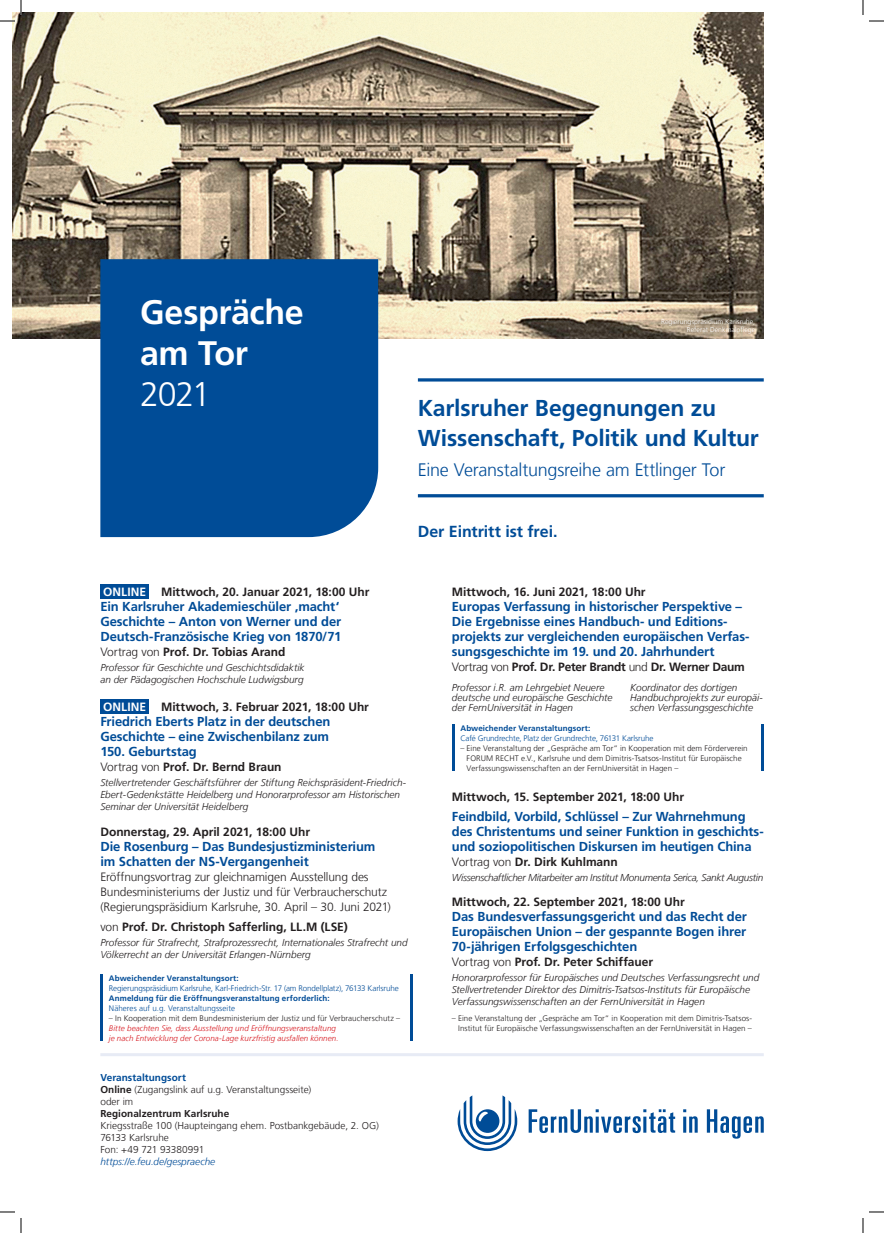
<style>
.page{position:relative;width:884px;height:1233px;background:#fff}
.page>*{position:absolute;margin:0;border:0;box-sizing:border-box;transform-origin:0 0}
.t1{font:700 34px "Frutiger LT Com";letter-spacing:-.01em;color:#fff}
.t2{font:300 34px "Frutiger LT Com";color:#fff}
.t3{font:700 23px/30px "Frutiger LT Com";letter-spacing:-.01em;color:#004c97}
.t4{font:300 18px "Frutiger LT Com";letter-spacing:-.015em;color:#004c97}
.t5{font:700 16px "Frutiger LT Com";letter-spacing:-.005em;color:#004c97}
.t6{font:700 13px/15px "Frutiger LT Com";letter-spacing:-.01em;color:#004c97}
.t7{font:700 12px "Frutiger LT Com";letter-spacing:-.005em;color:#231f20}
.t8{font:300 12px/15px "Frutiger LT Com";letter-spacing:-.01em;color:#231f20}
.t9{font:700 12px "Frutiger LT Com";letter-spacing:-.025em;color:#231f20}
.t10{font:italic 300 10px/12px "Frutiger LT Com";color:#231f20}
.t11{font:300 10px/12px "Frutiger LT Com";letter-spacing:-.005em;color:#231f20}
.t12{font:italic 300 10px "Frutiger LT Com";letter-spacing:-.025em;color:#231f20}
.t13{font:italic 300 10px "Frutiger LT Com";color:#004c97}
.t14{font:700 10px "Frutiger LT Com";color:#231f20}
.t15{font:300 8px/10px "Frutiger LT Com";letter-spacing:.01em;color:#231f20}
.t16{font:300 8px "Frutiger LT Com";letter-spacing:-.015em;color:#004c97}
.t17{font:italic 300 8px/10px "Frutiger LT Com";letter-spacing:.01em;color:#d7171f}
.t18{font:700 8px "Frutiger LT Com";letter-spacing:.015em;color:#004c97}
.t19{font:300 8px "Frutiger LT Com";letter-spacing:.005em;color:#004c97}
.t20{font:300 7px "Frutiger LT Com";color:#fff}
.s1{color:#fff}
.s2{font-weight:300}
.s3{font-weight:700;color:#004c97}
.s4{font-weight:700}
</style>
<div class="page">
<img style="left:12px;top:12px;width:752px;height:326px">
<hr style="left:418px;top:378px;width:346px;height:3px;background:#004c97">
<hr style="left:418px;top:494px;width:346px;height:3px;background:#004c97">
<svg style="left:529px;top:1109px;width:235px;height:29px"></svg>
<svg style="left:458px;top:1095px;width:59px;height:56px"></svg>
<div style="left:100px;top:259px;width:278px;height:278px;background:#004c97"></div>
<hr style="left:100px;top:1053px;width:664px;height:3px;background:#e7ebf5">
<div style="left:100px;top:584px;width:49px;height:14px;background:#004c97"></div>
<div style="left:100px;top:699px;width:49px;height:14px;background:#004c97"></div>
<hr style="left:100px;top:974px;width:3px;height:67px;background:#004c97">
<hr style="left:410px;top:974px;width:2px;height:67px;background:#004c97">
<hr style="left:452px;top:725px;width:2px;height:46px;background:#004c97">
<hr style="left:761px;top:725px;width:3px;height:46px;background:#004c97">
<svg style="left:0;top:1211px;width:15px;height:1px"></svg>
<svg style="left:869px;top:1211px;width:15px;height:1px"></svg>
<svg style="left:0;top:0;width:22px;height:22px"></svg>
<svg style="left:20px;top:1218px;width:2px;height:15px"></svg>
<svg style="left:862px;top:0;width:22px;height:22px"></svg>
<svg style="left:862px;top:1218px;width:2px;height:15px"></svg>
<h1 class="t1" style="left:140px;top:293px;width:165px">Gespräche</h1>
<h1 class="t1" style="left:140px;top:333px;width:109px">am Tor</h1>
<h1 class="t2" style="left:140px;top:374px;width:72px">2021</h1>
<p class="t20" style="left:661px;top:317px;width:96px">Regierungspräsidium Karlsruhe,</p>
<p class="t20" style="left:687px;top:325px;width:70px">Referat Denkmalpflege</p>
<h2 class="t3" style="left:418px;top:392px;width:342px">Karlsruher Begegnungen zu<br>Wissenschaft, Politik und Kultur</h2>
<h3 class="t4" style="left:418px;top:459px;width:309px">Eine Veranstaltungsreihe am Ettlinger Tor</h3>
<h3 class="t5" style="left:418px;top:522px;width:141px">Der Eintritt ist frei.</h3>
<p class="t7" style="left:103px;top:584px;width:268px"><span class="s1">ONLINE</span> Mittwoch, 20. Januar 2021, 18:00 Uhr</p>
<h3 class="t6" style="left:100px;top:598px;width:243px">Ein Karlsruher Akademieschüler ‚macht‘<br>Geschichte – Anton von Werner und der<br>Deutsch-Französische Krieg von 1870/71</h3>
<p class="t7" style="left:100px;top:644px;width:187px"><span class="s2">Vortrag von</span> Prof. Dr. Tobias Arand</p>
<p class="t10" style="left:100px;top:661px;width:206px">Professor für Geschichte und Geschichtsdidaktik an der Pädagogischen Hochschule Ludwigsburg</p>
<p class="t7" style="left:103px;top:699px;width:267px"><span class="s1">ONLINE</span> Mittwoch, 3. Februar 2021, 18:00 Uhr</p>
<h3 class="t6" style="left:100px;top:713px;width:232px;text-align:justify">Friedrich Eberts Platz in der deutschen Geschichte – eine Zwischenbilanz zum 150. Geburtstag</h3>
<p class="t7" style="left:100px;top:759px;width:183px"><span class="s2">Vortrag von</span> Prof. Dr. Bernd Braun</p>
<p class="t10" style="left:100px;top:776px;width:307px">Stellvertretender Geschäftsführer der Stiftung Reichspräsident-Friedrich-<br>Ebert-Gedenkstätte Heidelberg und Honorarprofessor am Historischen<br>Seminar der Universität Heidelberg</p>
<p class="t7" style="left:100px;top:824px;width:211px">Donnerstag, 29. April 2021, 18:00 Uhr</p>
<h3 class="t6" style="left:100px;top:838px;width:276px">Die Rosenburg – Das Bundesjustizministerium im Schatten der NS-Vergangenheit</h3>
<p class="t8" style="left:100px;top:869px;width:292px">Eröffnungsvortrag zur gleichnamigen Ausstellung des<br>Bundesministeriums der Justiz und für Verbraucherschutz (Regierungspräsidium Karlsruhe, 30. April – 30. Juni 2021)</p>
<p class="t7" style="left:100px;top:919px;width:249px"><span class="s2">von</span> Prof. Dr. Christoph Safferling, LL.M (LSE)</p>
<p class="t10" style="left:100px;top:936px;width:309px">Professor für Strafrecht, Strafprozessrecht, Internationales Strafrecht und<br>Völkerrecht an der Universität Erlangen-Nürnberg</p>
<p class="t18" style="left:109px;top:973px;width:131px">Abweichender Veranstaltungsort:</p>
<p class="t16" style="left:109px;top:983px;width:291px">Regierungspräsidium Karlsruhe, Karl-Friedrich-Str. 17 (am Rondellplatz), 76133 Karlsruhe</p>
<p class="t18" style="left:109px;top:993px;width:222px">Anmeldung für die Eröffnungsveranstaltung erforderlich:</p>
<p class="t19" style="left:109px;top:1003px;width:128px">Näheres auf u.g. Veranstaltungsseite</p>
<p class="t15" style="left:109px;top:1013px;width:293px">– In Kooperation mit dem Bundesministerium der Justiz und für Verbraucherschutz –</p>
<p class="t17" style="left:109px;top:1023px;width:231px">Bitte beachten Sie, dass Ausstellung und Eröffnungsveranstaltung je nach Entwicklung der Corona-Lage kurzfristig ausfallen können.</p>
<p class="t11" style="left:100px;top:1071px;width:212px"><span class="s3">Veranstaltungsort<br></span><span class="s4">Online</span> (Zugangslink auf u.g. Veranstaltungsseite) oder im</p>
<p class="t14" style="left:100px;top:1107px;width:130px">Regionalzentrum Karlsruhe</p>
<p class="t11" style="left:100px;top:1119px;width:280px">Kriegsstraße 100 (Haupteingang ehem. Postbankgebäude, 2. OG)<br>76133 Karlsruhe<br>Fon: +49 721 93380991</p>
<p class="t13" style="left:100px;top:1155px;width:116px">https://e.feu.de/gespraeche</p>
<p class="t7" style="left:452px;top:584px;width:195px">Mittwoch, 16. Juni 2021, 18:00 Uhr</p>
<h3 class="t6" style="left:452px;top:598px;width:299px">Europas Verfassung in historischer Perspektive – Die Ergebnisse eines Handbuch- und Editions&shy;projekts zur vergleichenden europäischen Verfas&shy;sungsgeschichte im 19. und 20. Jahrhundert</h3>
<p class="t9" style="left:452px;top:659px;width:294px"><span class="s2">Vortrag von</span> Prof. Dr. Peter Brandt <span class="s2">und</span> Dr. Werner Daum</p>
<p class="t10" style="left:452px;top:682px;width:162px;line-height:10px">Professor i.R. am Lehrgebiet Neuere deutsche und europäische Geschichte der FernUniversität in Hagen</p>
<p class="t10" style="left:630px;top:682px;width:134px;line-height:10px">Koordinator des dortigen<br>Handbuchprojekts zur europäi&shy;schen Verfassungsgeschichte</p>
<p class="t18" style="left:460px;top:723px;width:131px">Abweichender Veranstaltungsort:</p>
<p class="t16" style="left:460px;top:733px;width:194px">Café Grundrechte, Platz der Grundrechte, 76131 Karlsruhe</p>
<p class="t15" style="left:467px;top:743px;width:283px;text-indent:-6px">– Eine Veranstaltung der „Gespräche am Tor“ in Kooperation mit dem Förderverein<br>FORUM RECHT e.V., Karlsruhe und dem Dimitris-Tsatsos-Institut für Europäische<br>Verfassungswissenschaften an der FernUniversität in Hagen –</p>
<p class="t7" style="left:452px;top:789px;width:234px">Mittwoch, 15. September 2021, 18:00 Uhr</p>
<h3 class="t6" style="left:452px;top:808px;width:313px">Feindbild, Vorbild, Schlüssel – Zur Wahrnehmung des Christentums und seiner Funktion in geschichts&shy;und soziopolitischen Diskursen im heutigen China</h3>
<p class="t7" style="left:452px;top:854px;width:167px"><span class="s2">Vortrag von</span> Dr. Dirk Kuhlmann</p>
<p class="t12" style="left:452px;top:871px;width:313px">Wissenschaftlicher Mitarbeiter am Institut Monumenta Serica, Sankt Augustin</p>
<p class="t7" style="left:452px;top:894px;width:234px">Mittwoch, 22. September 2021, 18:00 Uhr</p>
<h3 class="t6" style="left:452px;top:908px;width:297px;text-align:justify">Das Bundesverfassungsgericht und das Recht der Europäischen Union – der gespannte Bogen ihrer 70-jährigen Erfolgsgeschichten</h3>
<p class="t7" style="left:452px;top:954px;width:203px"><span class="s2">Vortrag von</span> Prof. Dr. Peter Schiffauer</p>
<p class="t10" style="left:452px;top:971px;width:309px">Honorarprofessor für Europäisches und Deutsches Verfassungsrecht und<br>Stellvertretender Direktor des Dimitris-Tsatsos-Instituts für Europäische<br>Verfassungswissenschaften an der FernUniversität in Hagen</p>
<p class="t15" style="left:452px;top:1013px;width:302px;text-align:right">– Eine Veranstaltung der „Gespräche am Tor“ in Kooperation mit dem Dimitris-Tsatsos-<br>Institut für Europäische Verfassungswissenschaften an der FernUniversität in Hagen –</p>
</div>
